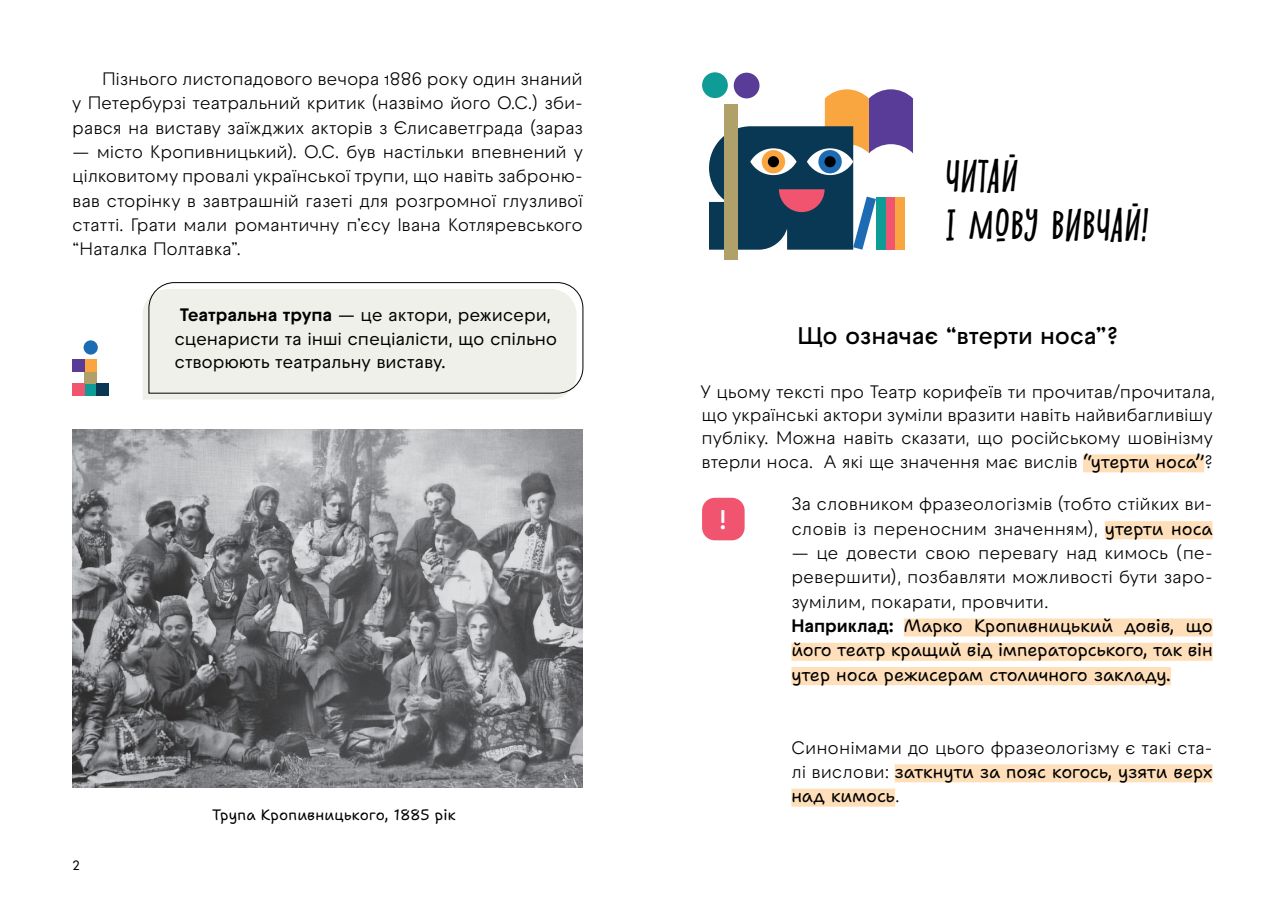
<style>
.page{position:relative;width:1285px;height:919px;background:#fff}
.page>*{position:absolute;margin:0;border:0;box-sizing:border-box;transform-origin:0 0}
.t1{font:italic 39px/48.8px "Shnobel";letter-spacing:-.02em;color:#000}
.t2{font:600 27px "Raptor V3 Premium";color:#fff}
.t3{font:600 24px "Raptor V3 Premium";letter-spacing:-.015em;color:#000}
.t4{font:18px/24.3px "Raptor V3 Premium";letter-spacing:-.01em;color:#000;text-align:justify}
.t5{font:18px/24.3px "Shantell Sans";letter-spacing:-.005em;color:#000;text-align:justify}
.t6{font:500 18px/23.4px "Raptor V3 Premium";letter-spacing:-.01em;color:#000}
.t7{font:15px "Shantell Sans";letter-spacing:.01em;color:#000}
.t8{font:500 13.5px "Raptor V3 Premium";color:#000}
.s1{font-weight:700}
.s2{font-family:"Shantell Sans"}
.s3{font-family:"Raptor V3 Premium";font-weight:700}
.s4{font-family:"Raptor V3 Premium"}
</style>
<div class="page">
<div style="left:143px;top:299px;width:423px;height:100px;background:#f0f0ea"></div>
<svg style="left:148px;top:282px;width:435px;height:112px;background:#ebebe6"></svg>
<div style="left:84px;top:340px;width:14px;height:14px;background:#1d6bb5;border-radius:50%"></div>
<div style="left:85px;top:383px;width:12px;height:12px;background:#109c96"></div>
<div style="left:85px;top:371px;width:12px;height:12px;background:#b0a06a"></div>
<div style="left:85px;top:359px;width:12px;height:12px;background:#f9a641"></div>
<div style="left:72px;top:383px;width:13px;height:12px;background:#f0546f"></div>
<div style="left:97px;top:383px;width:12px;height:12px;background:#093854"></div>
<div style="left:72px;top:359px;width:13px;height:12px;background:#583c98"></div>
<img style="left:72px;top:429px;width:511px;height:358px">
<div style="left:1082px;top:454px;width:121px;height:18px;background:#fedfba"></div>
<div style="left:724px;top:104px;width:13px;height:155px;background:#b0a06a"></div>
<div style="left:702px;top:72px;width:25px;height:26px;background:#109c96;border-radius:50%"></div>
<div style="left:733px;top:73px;width:26px;height:25px;background:#583c98;border-radius:50%"></div>
<svg style="left:709px;top:89px;width:203px;height:161px"></svg>
<div style="left:894px;top:197px;width:10px;height:53px;background:#f9a641"></div>
<div style="left:1104px;top:521px;width:108px;height:18px;background:#fedfba"></div>
<div style="left:903px;top:618px;width:309px;height:18px;background:#fedfba"></div>
<div style="left:791px;top:642px;width:421px;height:18px;background:#fedfba"></div>
<div style="left:791px;top:667px;width:379px;height:18px;background:#fedfba"></div>
<div style="left:894px;top:764px;width:318px;height:18px;background:#fedfba"></div>
<div style="left:791px;top:788px;width:103px;height:18px;background:#fedfba"></div>
<div style="left:702px;top:497px;width:42px;height:43px;background:#f0546f;border-radius:13px"></div>
<p class="t4" style="left:72px;top:66px;width:512px;text-indent:30px">Пізнього листопадового вечора 1886 року один знаний у Петербурзі театральний критик (назвімо його О.С.) зби&shy;рався на виставу заїжджих акторів з Єлисаветграда (зараз</p>
<p class="t4" style="left:72px;top:139px;width:512px">— місто Кропивницький). О.С. був настільки впевнений у цілковитому провалі української трупи, що навіть заброню&shy;вав сторінку в завтрашній газеті для розгромної глузливої статті. Грати мали романтичну п’єсу Івана Котляревського “Наталка Полтавка”.</p>
<p class="t6" style="left:174px;top:302px;width:384px"><span class="s1">Театральна трупа</span> — це актори, режисери, сценаристи та інші спеціалісти, що спільно створюють театральну виставу.</p>
<p class="t8" style="left:72px;top:856px;width:9px">2</p>
<p class="t7" style="left:212px;top:806px;width:245px">Трупа Кропивницького, 1885 рік</p>
<h1 class="t1" style="left:944px;top:151px;width:204px">ЧИТАЙ<br>І МОВУ ВИВЧАЙ!</h1>
<h3 class="t3" style="left:797px;top:318px;width:322px">Що означає “втерти носа”?</h3>
<p class="t4" style="left:700px;top:379px;width:516px;line-height:23.4px;text-align:left">У цьому тексті про Театр корифеїв ти прочитав/прочитала, що українські актори зуміли вразити навіть найвибагливішу публіку. Можна навіть сказати, що російському шовінізму втерли носа. А які ще значення має вислів <span class="s2">“утерти носа”</span>?</p>
<p class="t4" style="left:791px;top:492px;width:422px">За словником фразеологізмів (тобто стійких ви&shy;словів із переносним значенням), <span class="s2">утерти носа</span></p>
<p class="t4" style="left:791px;top:540px;width:422px">— це довести свою перевагу над кимось (пе&shy;ревершити), позбавляти можливості бути заро&shy;зумілим, покарати, провчити.</p>
<p class="t5" style="left:791px;top:613px;width:422px"><span class="s3">Наприклад:</span> Марко Кропивницький довів, що його театр кращий від імператорського, так він утер носа режисерам столичного закладу.</p>
<h2 class="t2" style="left:718px;top:499px;width:10px">!</h2>
<p class="t4" style="left:791px;top:735px;width:422px">Синонімами до цього фразеологізму є такі ста-</p>
<p class="t5" style="left:791px;top:759px;width:422px"><span class="s4">лі вислови:</span> заткнути за пояс когось, узяти верх над кимось<span class="s4">.</span></p>
</div>
